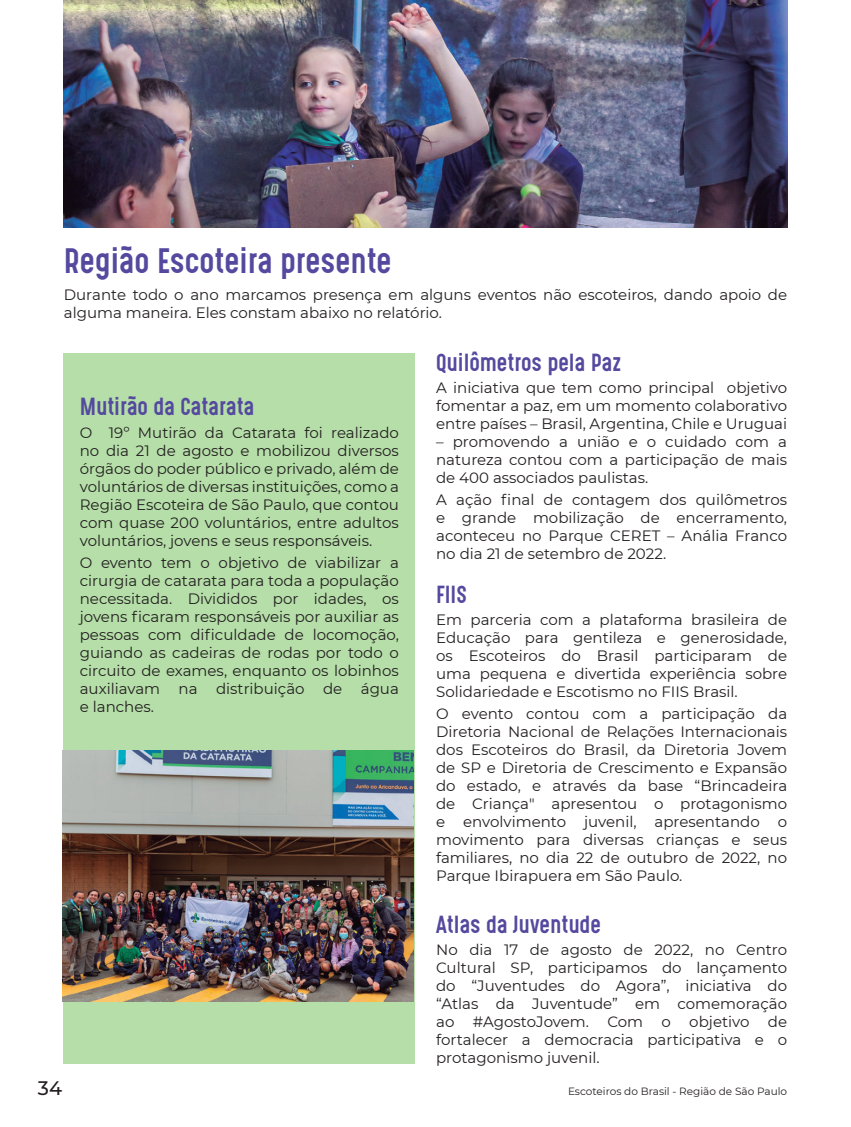
<style>
.page{position:relative;width:851px;height:1127px;background:#fff}
.page>*{position:absolute;margin:0;border:0;box-sizing:border-box;transform-origin:0 0}
.t1{font:30px "Gotcha Gothic";color:#54499e}
.t2{font:21px "Gotcha Gothic";color:#54499e}
.t3{font:500 19.5px "Montserrat";color:#231f20}
.t4{font:15px/18px "Montserrat";color:#231f20;text-align:justify}
.t5{font:10.5px "Montserrat";color:#231f20}
</style>
<div class="page">
<div style="left:64px;top:353px;width:351px;height:710px;background:#b5dea8"></div>
<img style="left:64px;top:0;width:723px;height:227px">
<img style="left:62px;top:750px;width:351px;height:251px">
<h1 class="t1" style="left:64px;top:238px;width:329px">Região Escoteira presente</h1>
<p class="t4" style="left:64px;top:285px;width:724px">Durante todo o ano marcamos presença em alguns eventos não escoteiros, dando apoio de alguma maneira. Eles constam abaixo no relatório.</p>
<h2 class="t2" style="left:80px;top:391px;width:176px">Mutirão da Catarata</h2>
<p class="t4" style="left:80px;top:423px;width:320px">O 19º Mutirão da Catarata foi realizado no dia 21 de agosto e mobilizou diversos órgãos do poder público e privado, além de voluntários de diversas instituições, como a Região Escoteira de São Paulo, que contou com quase 200 voluntários, entre adultos voluntários, jovens e seus responsáveis.</p>
<p class="t4" style="left:80px;top:553px;width:320px">O evento tem o objetivo de viabilizar a cirurgia de catarata para toda a população necessitada. Divididos por idades, os jovens ficaram responsáveis por auxiliar as pessoas com dificuldade de locomoção, guiando as cadeiras de rodas por todo o circuito de exames, enquanto os lobinhos auxiliavam na distribuição de água e lanches.</p>
<h2 class="t2" style="left:436px;top:346px;width:187px">Quilômetros pela Paz</h2>
<p class="t4" style="left:436px;top:378px;width:352px">A iniciativa que tem como principal objetivo fomentar a paz, em um momento colaborativo entre países – Brasil, Argentina, Chile e Uruguai</p>
<p class="t4" style="left:436px;top:432px;width:352px">– promovendo a união e o cuidado com a natureza contou com a participação de mais de 400 associados paulistas.</p>
<p class="t4" style="left:436px;top:490px;width:352px">A ação final de contagem dos quilômetros e grande mobilização de encerramento, aconteceu no Parque CERET – Anália Franco no dia 21 de setembro de 2022.</p>
<h2 class="t2" style="left:436px;top:578px;width:32px">FIIS</h2>
<p class="t4" style="left:436px;top:610px;width:352px">Em parceria com a plataforma brasileira de Educação para gentileza e generosidade, os Escoteiros do Brasil participaram de uma pequena e divertida experiência sobre Solidariedade e Escotismo no FIIS Brasil.</p>
<p class="t4" style="left:436px;top:704px;width:352px">O evento contou com a participação da Diretoria Nacional de Relações Internacionais dos Escoteiros do Brasil, da Diretoria Jovem de SP e Diretoria de Crescimento e Expansão do estado, e através da base “Brincadeira de Criança" apresentou o protagonismo e envolvimento juvenil, apresentando o movimento para diversas crianças e seus familiares, no dia 22 de outubro de 2022, no Parque Ibirapuera em São Paulo.</p>
<h2 class="t2" style="left:436px;top:908px;width:166px">Atlas da Juventude</h2>
<p class="t4" style="left:436px;top:940px;width:352px">No dia 17 de agosto de 2022, no Centro Cultural SP, participamos do lançamento do “Juventudes do Agora”, iniciativa do “Atlas da Juventude” em comemoração ao #AgostoJovem. Com o objetivo de fortalecer a democracia participativa e o protagonismo juvenil.</p>
<h3 class="t3" style="left:38px;top:1074px;width:26px">34</h3>
<p class="t5" style="left:568px;top:1084px;width:221px">Escoteiros do Brasil - Região de São Paulo</p>
</div>
